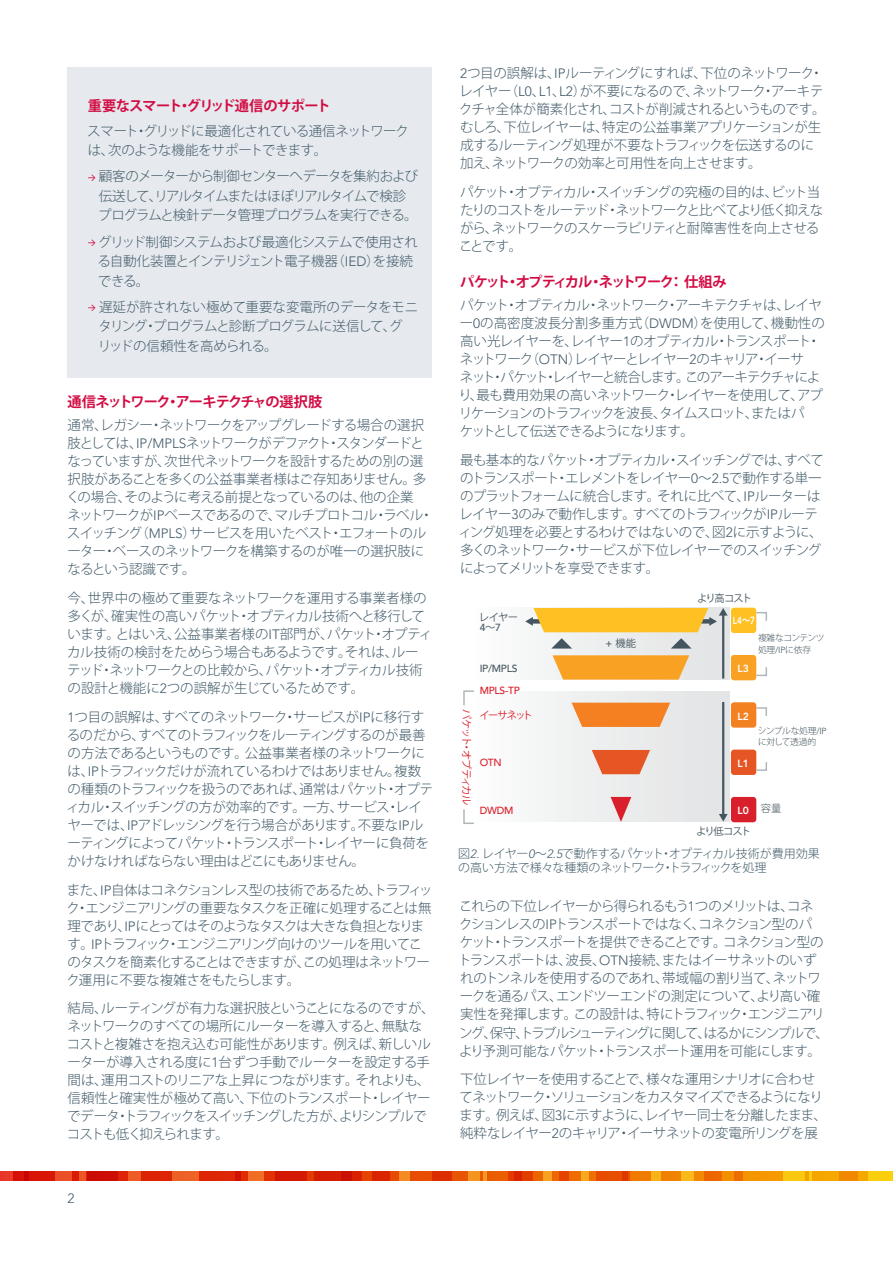
<style>
.page{position:relative;width:893px;height:1263px;background:#fff}
.page>*{position:absolute;margin:0;border:0;box-sizing:border-box;transform-origin:0 0}
.Headline_for_body_co{font:700 14.25px "Koz Go Pro";letter-spacing:-.12em;color:#d20d44}
.Headline_for_body_co-2{font:700 14.25px "Koz Go Pro";letter-spacing:-.075em;color:#d20d44}
.Headline_for_body_co-3{font:700 14.25px "Koz Go Pro";letter-spacing:-.04em;color:#d20d44}
.Body_Copy{font:300 13.5px/18px "Koz Go Pro";letter-spacing:-.05em;color:#405968}
.Body_Copy-2{font:300 13.5px/18px "Koz Go Pro";letter-spacing:-.02em;color:#405968}
.Body_Copy-3{font:300 13.5px/18px "Koz Go Pro";letter-spacing:-.07em;color:#405968}
.Body_Copy-4{font:300 13.5px "Avenir";color:#405968}
.t1{font:300 12px/13.5px "Koz Go Pro";letter-spacing:-.02em;color:#405968}
.t2{font:10.35px/10.4px "Koz Go Pro";letter-spacing:-.085em;color:#45555f}
.t3{font:10.35px "Koz Go Pro";letter-spacing:-.135em;color:#d91f2b}
.t4{font:500 10.35px/22px "Avenir";letter-spacing:-.025em;color:#45555f}
.t5{font:800 10.35px "Avenir";color:#fff}
.t6{font:500 10.35px "Avenir";letter-spacing:-.025em;color:#d91f2b}
.t7{font:800 10.35px "Avenir";color:#fff;scale:.8 1}
.t8{font:300 10.35px "Koz Go Pro";color:#45555f}
.t9{font:300 8.85px/11.1px "Koz Go Pro";letter-spacing:-.045em;color:#45555f}
.s1{font-family:"DIN";font-weight:500;font-size:7.8px;color:#d20d44}
.s2{font-family:"Avenir"}
.s3{font-family:"Avenir";font-weight:500}
.s4{color:#d91f2b}
.s5{font-family:"Koz Go Pro";font-weight:700}
.s6{font-family:"Avenir";font-style:italic}
</style>
<div class="page">
<div style="left:68px;top:68px;width:364px;height:310px;background:#e6eaee"></div>
<svg style="left:248px;top:1171px;width:93px;height:9px"></svg>
<div style="left:275px;top:1171px;width:31px;height:9px;background:#d31800"></div>
<svg style="left:389px;top:1171px;width:21px;height:9px"></svg>
<svg style="left:483px;top:1171px;width:5px;height:9px"></svg>
<div style="left:488px;top:1171px;width:44px;height:9px;background:#eb5e04"></div>
<svg style="left:630px;top:1171px;width:31px;height:9px"></svg>
<svg style="left:410px;top:1171px;width:73px;height:9px"></svg>
<svg style="left:341px;top:1171px;width:48px;height:9px"></svg>
<svg style="left:79px;top:1171px;width:169px;height:9px"></svg>
<svg style="left:522px;top:1171px;width:37px;height:9px"></svg>
<svg style="left:808px;top:1171px;width:5px;height:9px"></svg>
<div style="left:813px;top:1171px;width:44px;height:9px;background:#f5a800"></div>
<svg style="left:840px;top:1171px;width:53px;height:9px"></svg>
<svg style="left:661px;top:1171px;width:33px;height:9px"></svg>
<svg style="left:694px;top:1171px;width:11px;height:9px"></svg>
<svg style="left:55px;top:1171px;width:24px;height:9px"></svg>
<svg style="left:117px;top:1171px;width:10px;height:9px"></svg>
<svg style="left:782px;top:1171px;width:26px;height:9px"></svg>
<div style="left:0;top:1171px;width:29px;height:9px;background:#e93929"></div>
<svg style="left:13px;top:1171px;width:42px;height:9px"></svg>
<svg style="left:559px;top:1171px;width:71px;height:9px"></svg>
<svg style="left:705px;top:1171px;width:77px;height:9px"></svg>
<svg style="left:433px;top:1171px;width:35px;height:9px"></svg>
<svg style="left:509px;top:1171px;width:13px;height:9px"></svg>
<div style="left:87px;top:1171px;width:30px;height:9px;background:#cb0c00"></div>
<div style="left:142px;top:1171px;width:29px;height:9px;background:#dc2305"></div>
<svg style="left:200px;top:1171px;width:40px;height:9px"></svg>
<div style="left:471px;top:691px;width:258px;height:131px;background:linear-gradient(to right,#fcfdfd,#e1e2e3)"></div>
<svg style="left:538px;top:608px;width:191px;height:71px"></svg>
<div style="left:731px;top:608px;width:25px;height:25px;background:#fec022;border-radius:3px"></div>
<svg style="left:553px;top:655px;width:136px;height:25px;background:#f7a837"></svg>
<svg style="left:572px;top:703px;width:98px;height:24px;background:#f38b36"></svg>
<svg style="left:592px;top:750px;width:58px;height:24px"></svg>
<div style="left:731px;top:655px;width:25px;height:25px;background:#f9a123;border-radius:3px"></div>
<div style="left:731px;top:702px;width:25px;height:26px;background:#f48121;border-radius:3px"></div>
<div style="left:731px;top:750px;width:25px;height:25px;background:#e55624;border-radius:3px"></div>
<div style="left:731px;top:797px;width:25px;height:25px;background:#d91f2b;border-radius:3px"></div>
<svg style="left:611px;top:797px;width:20px;height:25px"></svg>
<hr style="left:722px;top:614px;width:2px;height:64px;background:#45555f">
<hr style="left:722px;top:702px;width:2px;height:113px;background:#45555f">
<svg style="left:719px;top:814px;width:9px;height:7px"></svg>
<svg style="left:756px;top:706px;width:11px;height:11px"></svg>
<svg style="left:756px;top:611px;width:11px;height:11px"></svg>
<svg style="left:756px;top:760px;width:11px;height:12px"></svg>
<svg style="left:756px;top:666px;width:11px;height:11px"></svg>
<svg style="left:463px;top:808px;width:12px;height:16px"></svg>
<svg style="left:463px;top:690px;width:12px;height:17px"></svg>
<svg style="left:525px;top:608px;width:203px;height:24px;background:#f3c243"></svg>
<svg style="left:551px;top:638px;width:21px;height:11px"></svg>
<svg style="left:671px;top:638px;width:21px;height:11px"></svg>
<p class="Headline_for_body_co-3" style="left:88px;top:96px;width:244px">重要なスマート・グリッド通信のサポート</p>
<p class="Body_Copy" style="left:87px;top:121px;width:323px;line-height:19.5px">スマート・グリッドに最適化されている通信ネットワークは、次のような機能をサポートできます。</p>
<p class="Body_Copy-3" style="left:98px;top:167px;width:321px;line-height:19.5px;text-indent:-11px"><span class="s1">&gt;</span> 顧客のメーターから制御センターへデータを集約および伝送して、リアルタイムまたはほぼリアルタイムで検診プログラムと検針データ管理プログラムを実行できる。</p>
<p class="Body_Copy" style="left:97px;top:232px;width:322px;line-height:19.5px;text-indent:-10px"><span class="s1">&gt;</span> グリッド制御システムおよび最適化システムで使用される自動化装置とインテリジェント電子機器（<span class="s2">IED</span>）を接続できる。</p>
<p class="Body_Copy-2" style="left:98px;top:297px;width:322px;line-height:19.5px;text-indent:-10px"><span class="s1">&gt;</span> 遅延が許されない極めて重要な変電所のデータをモニタリング・プログラムと診断プログラムに送信して、グリッドの信頼性を高められる。</p>
<p class="Headline_for_body_co-2" style="left:68px;top:392px;width:256px">通信ネットワーク・アーキテクチャの選択肢</p>
<p class="Body_Copy" style="left:66px;top:416px;width:368px">通常、レガシー・ネットワークをアップグレードする場合の選択肢としては、<span class="s2">IP/MPLS</span>ネットワークがデファクト・スタンダードとなっていますが、次世代ネットワークを設計するための別の選択肢があることを多くの公益事業者様はご存知ありません。多くの場合、そのように考える前提となっているのは、他の企業<br>ネットワークが<span class="s2">IP</span>ベースであるので、マルチプロトコル・ラベル・スイッチング（<span class="s2">MPLS</span>）サービスを用いたベスト・エフォートのルーター・ベースのネットワークを構築するのが唯一の選択肢になるという認識です。</p>
<p class="Body_Copy-2" style="left:67px;top:589px;width:367px">今、世界中の極めて重要なネットワークを運用する事業者様の多くが、確実性の高いパケット・オプティカル技術へと移行しています。とはいえ、公益事業者様の<span class="s2">IT</span>部門が、パケット・オプティカル技術の検討をためらう場合もあるようです。それは、ルーテッド・ネットワークとの比較から、パケット・オプティカル技術の設計と機能に<span class="s2">2</span>つの誤解が生じているためです。</p>
<p class="Body_Copy" style="left:66px;top:708px;width:369px"><span class="s2">1</span>つ目の誤解は、すべてのネットワーク・サービスが<span class="s2">IP</span>に移行するのだから、すべてのトラフィックをルーティングするのが最善の方法であるというものです。公益事業者様のネットワークには、<span class="s2">IP</span>トラフィックだけが流れているわけではありません。複数の種類のトラフィックを扱うのであれば、通常はパケット・オプティカル・スイッチングの方が効率的です。一方、サービス・レイヤーでは、<span class="s2">IP</span>アドレッシングを行う場合があります。不要な<span class="s2">IP</span>ルーティングによってパケット・トランスポート・レイヤーに負荷をかけなければならない理由はどこにもありません。</p>
<p class="Body_Copy" style="left:67px;top:881px;width:368px">また、<span class="s2">IP</span>自体はコネクションレス型の技術であるため、トラフィック・エンジニアリングの重要なタスクを正確に処理することは無理であり、<span class="s2">IP</span>にとってはそのようなタスクは大きな負担となります。<span class="s2">IP</span>トラフィック・エンジニアリング向けのツールを用いてこのタスクを簡素化することはできますが、この処理はネットワーク運用に不要な複雑さをもたらします。</p>
<p class="Body_Copy" style="left:67px;top:999px;width:369px">結局、ルーティングが有力な選択肢ということになるのですが、ネットワークのすべての場所にルーターを導入すると、無駄なコストと複雑さを抱え込む可能性があります。例えば、新しいルーターが導入される度に<span class="s2">1</span>台ずつ手動でルーターを設定する手間は、運用コストのリニアな上昇につながります。それよりも、信頼性と確実性が極めて高い、下位のトランスポート・レイヤーでデータ・トラフィックをスイッチングした方が、よりシンプルでコストも低く抑えられます。</p>
<p class="Body_Copy-4" style="left:68px;top:1190px;width:9px">2</p>
<p class="Body_Copy" style="left:459px;top:64px;width:368px"><span class="s2">2</span>つ目の誤解は、<span class="s2">IP</span>ルーティングにすれば、下位のネットワーク・レイヤー（<span class="s2">L0</span>、<span class="s2">L1</span>、<span class="s2">L2</span>）が不要になるので、ネットワーク・アーキテクチャ全体が簡素化され、コストが削減されるというものです。むしろ、下位レイヤーは、特定の公益事業アプリケーションが生成するルーティング処理が不要なトラフィックを伝送するのに加え、ネットワークの効率と可用性を向上させます。</p>
<p class="Body_Copy-3" style="left:459px;top:183px;width:366px">パケット・オプティカル・スイッチングの究極の目的は、ビット当たりのコストをルーテッド・ネットワークと比べてより低く抑えながら、ネットワークのスケーラビリティと耐障害性を向上させることです。</p>
<p class="Headline_for_body_co" style="left:460px;top:272px;width:268px">パケット・オプティカル・ネットワーク：仕組み</p>
<p class="Body_Copy" style="left:458px;top:296px;width:368px">パケット・オプティカル・ネットワーク・アーキテクチャは、レイヤー<span class="s2">0</span>の高密度波長分割多重方式（<span class="s2">DWDM</span>）を使用して、機動性の高い光レイヤーを、レイヤー<span class="s2">1</span>のオプティカル・トランスポート・ネットワーク（<span class="s2">OTN</span>）レイヤーとレイヤー<span class="s2">2</span>のキャリア・イーサ<br>ネット・パケット・レイヤーと統合します。このアーキテクチャにより、最も費用効果の高いネットワーク・レイヤーを使用して、アプリケーションのトラフィックを波長、タイムスロット、またはパ<br>ケットとして伝送できるようになります。</p>
<p class="Body_Copy" style="left:458px;top:451px;width:367px">最も基本的なパケット・オプティカル・スイッチングでは、すべてのトランスポート・エレメントをレイヤー<span class="s2">0</span>～<span class="s2">2.5</span>で動作する単一のプラットフォームに統合します。それに比べて、<span class="s2">IP</span>ルーターはレイヤー<span class="s2">3</span>のみで動作します。すべてのトラフィックが<span class="s2">IP</span>ルーティング処理を必要とするわけではないので、図<span class="s2">2</span>に示すように、多くのネットワーク・サービスが下位レイヤーでのスイッチングによってメリットを享受できます。</p>
<p class="t2" style="left:479px;top:612px;width:41px">レイヤー<br><span class="s3">4</span>～<span class="s3">7</span></p>
<p class="t4" style="left:480px;top:658px;width:42px">IP/MPLS<br><span class="s4">MPLS-TP</span></p>
<p class="t3" style="left:479px;top:709px;width:55px">イーサネット</p>
<p class="t6" style="left:480px;top:757px;width:24px">OTN</p>
<p class="t6" style="left:480px;top:804px;width:35px">DWDM</p>
<p class="t3" style="left:473px;top:709px;width:98px;rotate:90deg">パケット・オプティカル</p>
<p class="t2" style="left:606px;top:639px;width:32px"><span class="s3">+</span> 機能</p>
<p class="t2" style="left:697px;top:593px;width:57px">より高コスト</p>
<p class="t7" style="left:733px;top:614px;width:29px">L4<span class="s5">～</span>7</p>
<p class="t5" style="left:738px;top:662px;width:13px">L3</p>
<p class="t9" style="left:758px;top:633px;width:68px">複雑なコンテンツ処理<span class="s2">/IP</span>に依存</p>
<p class="t5" style="left:738px;top:710px;width:13px">L2</p>
<p class="t5" style="left:738px;top:757px;width:13px">L1</p>
<p class="t5" style="left:738px;top:804px;width:13px">L0</p>
<p class="t2" style="left:696px;top:826px;width:57px">より低コスト</p>
<p class="t9" style="left:758px;top:726px;width:70px">シンプルな処理<span class="s2">/IP</span>に対して透過的</p>
<p class="t8" style="left:761px;top:802px;width:22px">容量</p>
<p class="t1" style="left:458px;top:847px;width:363px">図<span class="s6">2.</span> レイヤー<span class="s6">0</span>～<span class="s6">2.5</span>で動作するパケット・オプティカル技術が費用効果の高い方法で様々な種類のネットワーク・トラフィックを処理</p>
<p class="Body_Copy" style="left:458px;top:898px;width:372px">これらの下位レイヤーから得られるもう<span class="s2">1</span>つのメリットは、コネクションレスの<span class="s2">IP</span>トランスポートではなく、コネクション型のパ<br>ケット・トランスポートを提供できることです。コネクション型のトランスポートは、波長、<span class="s2">OTN</span>接続、またはイーサネットのいずれのトンネルを使用するのであれ、帯域幅の割り当て、ネットワークを通るパス、エンドツーエンドの測定について、より高い確実性を発揮します。この設計は、特にトラフィック・エンジニアリング、保守、トラブルシューティングに関して、はるかにシンプルで、より予測可能なパケット・トランスポート運用を可能にします。</p>
<p class="Body_Copy" style="left:459px;top:1070px;width:369px">下位レイヤーを使用することで、様々な運用シナリオに合わせてネットワーク・ソリューションをカスタマイズできるようになります。例えば、図<span class="s2">3</span>に示すように、レイヤー同士を分離したまま、純粋なレイヤー<span class="s2">2</span>のキャリア・イーサネットの変電所リングを展</p>
</div>
